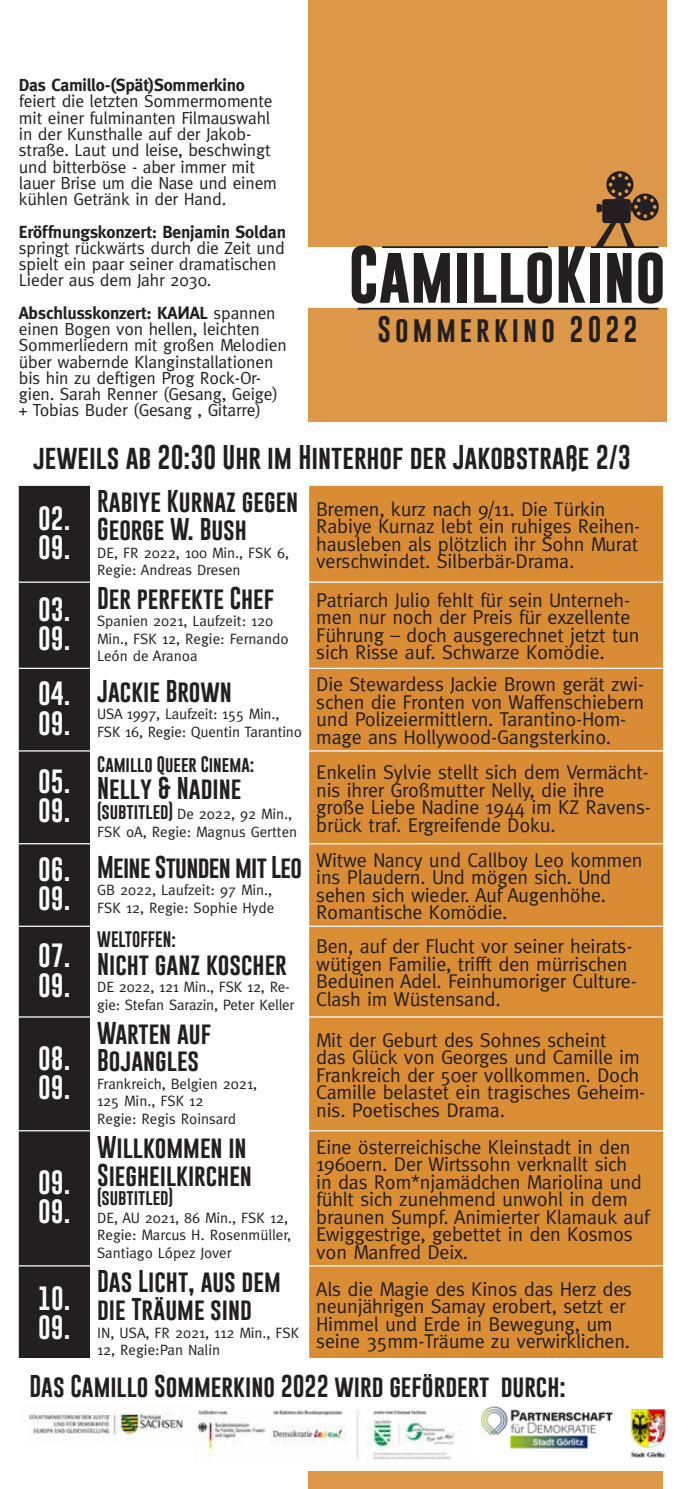
<style>
.page{position:relative;width:695px;height:1489px;background:#fff}
.page>*{position:absolute;margin:0;border:0;box-sizing:border-box;transform-origin:0 0}
.t1{font:26.75px "Gobold";letter-spacing:.15em;color:#231f20}
.t2{font:25px "Gobold";color:#231f20}
.t3{font:24.5px/29.5px "Gobold";color:#fff}
.t4{font:23px/27.5px "Gobold";color:#231f20}
.t5{font:23px "Gobold";letter-spacing:-.03em;color:#231f20}
.t6{font:20px/17.5px "Meta";letter-spacing:-.01em;color:#231f20}
.t7{font:17.5px/16.2px "Meta";letter-spacing:-.01em;color:#231f20}
.t8{font:700 17.5px "Meta";letter-spacing:-.01em;color:#231f20}
.t9{font:16.25px "Gobold";color:#231f20}
.t10{font:15px/17.5px "Meta";color:#231f20}
.s1{font-weight:700}
.s2{font-family:"Arial";font-weight:700}
.s3{font-family:"Gobold";font-size:16.25px}
</style>
<div class="page">
<div style="left:308px;top:1372px;width:355px;height:116px;background:#dd9748"></div>
<div style="left:19px;top:486px;width:71px;height:871px;background:#231f20"></div>
<div style="left:309px;top:486px;width:354px;height:439px;background:#da8c34"></div>
<div style="left:309px;top:926px;width:354px;height:431px;background:#db8d34"></div>
<hr style="left:19px;top:581px;width:71px;height:1px;background:#fff">
<hr style="left:309px;top:581px;width:354px;height:1px;background:#fff">
<hr style="left:19px;top:667px;width:71px;height:2px;background:#fff">
<hr style="left:309px;top:667px;width:354px;height:2px;background:#fff">
<hr style="left:19px;top:750px;width:71px;height:1px;background:#fff">
<hr style="left:309px;top:750px;width:354px;height:1px;background:#fff">
<hr style="left:19px;top:843px;width:71px;height:1px;background:#fff">
<hr style="left:309px;top:843px;width:354px;height:1px;background:#fff">
<hr style="left:19px;top:925px;width:71px;height:1px;background:#fff">
<hr style="left:19px;top:1016px;width:71px;height:1px;background:#fff">
<hr style="left:309px;top:1016px;width:354px;height:1px;background:#fff">
<hr style="left:19px;top:1130px;width:71px;height:1px;background:#fff">
<hr style="left:19px;top:1265px;width:71px;height:1px;background:#fff">
<hr style="left:309px;top:1130px;width:354px;height:1px;background:#fff">
<hr style="left:309px;top:1265px;width:354px;height:1px;background:#fff">
<div style="left:308px;top:0;width:358px;height:422px;background:#dd9748"></div>
<div style="left:141px;top:247px;width:553px;height:60px;background:#fff"></div>
<svg style="left:351px;top:245px;width:99px;height:58px"></svg>
<div style="left:457px;top:253px;width:9px;height:50px;background:#231f20"></div>
<svg style="left:474px;top:252px;width:77px;height:51px"></svg>
<svg style="left:558px;top:246px;width:27px;height:57px"></svg>
<div style="left:590px;top:253px;width:9px;height:50px;background:#231f20"></div>
<hr style="left:382px;top:246px;width:166px;height:2px;background:#231f20">
<hr style="left:358px;top:308px;width:300px;height:1px;background:#231f20">
<hr style="left:591px;top:246px;width:67px;height:2px;background:#231f20">
<svg style="left:594px;top:171px;width:68px;height:132px"></svg>
<div style="left:0;top:1357px;width:694px;height:113px;background:#fff"></div>
<img style="left:28px;top:1403px;width:156px;height:39px">
<img style="left:193px;top:1408px;width:262px;height:56px">
<img style="left:480px;top:1406px;width:186px;height:52px">
<p class="t8" style="left:19px;top:75px;width:227px">Das Camillo-(Spät)Sommerkino</p>
<p class="t7" style="left:19px;top:93px;width:259px">feiert die letzten Sommermomente mit einer fulminanten Filmauswahl in der Kunsthalle auf der Jakob&shy;straße. Laut und leise, beschwingt und bitterböse - aber immer mit lauer Brise um die Nase und einem kühlen Getränk in der Hand.</p>
<p class="t8" style="left:19px;top:221px;width:269px">Eröffnungskonzert: Benjamin Soldan</p>
<p class="t7" style="left:19px;top:239px;width:267px">springt rückwärts durch die Zeit und spielt ein paar seiner dramatischen<br>Lieder aus dem Jahr 2030.</p>
<p class="t7" style="left:19px;top:304px;width:269px"><span class="s1">Abschlusskonzert: KA</span><span class="s2">И</span><span class="s1">AL</span> spannen einen Bogen von hellen, leichten Sommerliedern mit großen Melodien über wabernde Klanginstallationen bis hin zu deftigen Prog Rock-Or&shy;gien. Sarah Renner (Gesang, Geige) + Tobias Buder (Gesang , Gitarre)</p>
<p class="t2" style="left:33px;top:441px;width:599px">jeweils ab 20:30 Uhr im Hinterhof der Jakobstraße 2/3</p>
<h1 class="t1" style="left:377px;top:312px;width:261px">Sommerkino 2022</h1>
<p class="t3" style="left:38px;top:503px;width:34px">02.<br>09.</p>
<p class="t4" style="left:97px;top:488px;width:203px">Rabiye Kurnaz gegen<br>George W. Bush</p>
<p class="t10" style="left:97px;top:543px;width:193px">DE, FR 2022, 100 Min., FSK 6,<br>Regie: Andreas Dresen</p>
<p class="t3" style="left:38px;top:594px;width:34px">03.<br>09.</p>
<p class="t4" style="left:97px;top:584px;width:179px">Der perfekte Chef</p>
<p class="t10" style="left:97px;top:612px;width:193px">Spanien 2021, Laufzeit: 120<br>Min., FSK 12, Regie: Fernando<br>León de Aranoa</p>
<p class="t3" style="left:38px;top:679px;width:34px">04.<br>09.</p>
<p class="t4" style="left:97px;top:677px;width:136px">Jackie Brown</p>
<p class="t10" style="left:97px;top:705px;width:206px">USA 1997, Laufzeit: 155 Min.,<br>FSK 16, Regie: Quentin Tarantino</p>
<p class="t3" style="left:38px;top:766px;width:34px">05.<br>09.</p>
<p class="t9" style="left:97px;top:753px;width:158px">Camillo Queer Cinema:</p>
<p class="t4" style="left:97px;top:774px;width:146px">Nelly &amp; Nadine</p>
<p class="t10" style="left:97px;top:805px;width:201px"><span class="s3">(subtitled)</span> De 2022, 92 Min.,<br>FSK oA, Regie: Magnus Gertten</p>
<p class="t3" style="left:38px;top:854px;width:34px">06.<br>09.</p>
<p class="t5" style="left:97px;top:852px;width:206px">Meine Stunden mit Leo</p>
<p class="t10" style="left:97px;top:881px;width:178px">GB 2022, Laufzeit: 97 Min.,<br>FSK 12, Regie: Sophie Hyde</p>
<p class="t3" style="left:38px;top:940px;width:34px">07.<br>09.</p>
<p class="t3" style="left:38px;top:1043px;width:34px">08.<br>09.</p>
<p class="t3" style="left:38px;top:1167px;width:34px">09.<br>09.</p>
<p class="t3" style="left:38px;top:1283px;width:34px">10.<br>09.</p>
<p class="t9" style="left:97px;top:929px;width:80px">WELTOFFEN:</p>
<p class="t4" style="left:97px;top:950px;width:191px">Nicht ganz koscher</p>
<p class="t10" style="left:97px;top:978px;width:199px">DE 2022, 121 Min., FSK 12, Re&shy;gie: Stefan Sarazin, Peter Keller</p>
<p class="t4" style="left:97px;top:1018px;width:115px">Warten auf<br>Bojangles</p>
<p class="t10" style="left:97px;top:1074px;width:161px">Frankreich, Belgien 2021,<br>125 Min., FSK 12<br>Regie: Regis Roinsard</p>
<p class="t4" style="left:97px;top:1133px;width:156px">Willkommen in<br>Siegheilkirchen</p>
<p class="t9" style="left:97px;top:1187px;width:77px">(subtitled)</p>
<p class="t10" style="left:97px;top:1208px;width:195px">DE, AU 2021, 86 Min., FSK 12,<br>Regie: Marcus H. Rosenmüller,<br>Santiago López Jover</p>
<p class="t4" style="left:97px;top:1267px;width:185px">Das Licht, aus dem die Träume sind</p>
<p class="t10" style="left:97px;top:1323px;width:204px">IN, USA, FR 2021, 112 Min., FSK<br>12, Regie:Pan Nalin</p>
<p class="t6" style="left:316px;top:499px;width:325px">Bremen, kurz nach 9/11. Die Türkin Rabiye Kurnaz lebt ein ruhiges Reihen&shy;hausleben als plötzlich ihr Sohn Murat verschwindet. Silberbär-Drama.</p>
<p class="t6" style="left:316px;top:591px;width:324px">Patriarch Julio fehlt für sein Unterneh&shy;men nur noch der Preis für exzellente Führung – doch ausgerechnet jetzt tun sich Risse auf. Schwarze Komödie.</p>
<p class="t6" style="left:316px;top:675px;width:329px">Die Stewardess Jackie Brown gerät zwi&shy;schen die Fronten von Waffenschiebern und Polizeiermittlern. Tarantino-Hom&shy;mage ans Hollywood-Gangsterkino.</p>
<p class="t6" style="left:316px;top:763px;width:336px">Enkelin Sylvie stellt sich dem Vermächt&shy;nis ihrer Großmutter Nelly, die ihre große Liebe Nadine 1944 im KZ Ravens&shy;brück traf. Ergreifende Doku.</p>
<p class="t6" style="left:316px;top:850px;width:328px">Witwe Nancy und Callboy Leo kommen ins Plaudern. Und mögen sich. Und sehen sich wieder. Auf Augenhöhe.<br>Romantische Komödie.</p>
<p class="t6" style="left:316px;top:937px;width:322px">Ben, auf der Flucht vor seiner heirats&shy;wütigen Familie, trifft den mürrischen Beduinen Adel. Feinhumoriger Culture-Clash im Wüstensand.</p>
<p class="t6" style="left:316px;top:1030px;width:330px">Mit der Geburt des Sohnes scheint<br>das Glück von Georges und Camille im Frankreich der 50er vollkommen. Doch Camille belastet ein tragisches Geheim&shy;nis. Poetisches Drama.</p>
<p class="t6" style="left:316px;top:1137px;width:335px">Eine österreichische Kleinstadt in den 1960ern. Der Wirtssohn verknallt sich<br>in das Rom*njamädchen Mariolina und fühlt sich zunehmend unwohl in dem braunen Sumpf. Animierter Klamauk auf Ewiggestrige, gebettet in den Kosmos von Manfred Deix.</p>
<p class="t6" style="left:316px;top:1279px;width:317px">Als die Magie des Kinos das Herz des neunjährigen Samay erobert, setzt er Himmel und Erde in Bewegung, um seine 35mm-Träume zu verwirklichen.</p>
<p class="t4" style="left:29px;top:1372px;width:537px">Das Camillo Sommerkino 2022 wird gefördert durch:</p>
</div>
